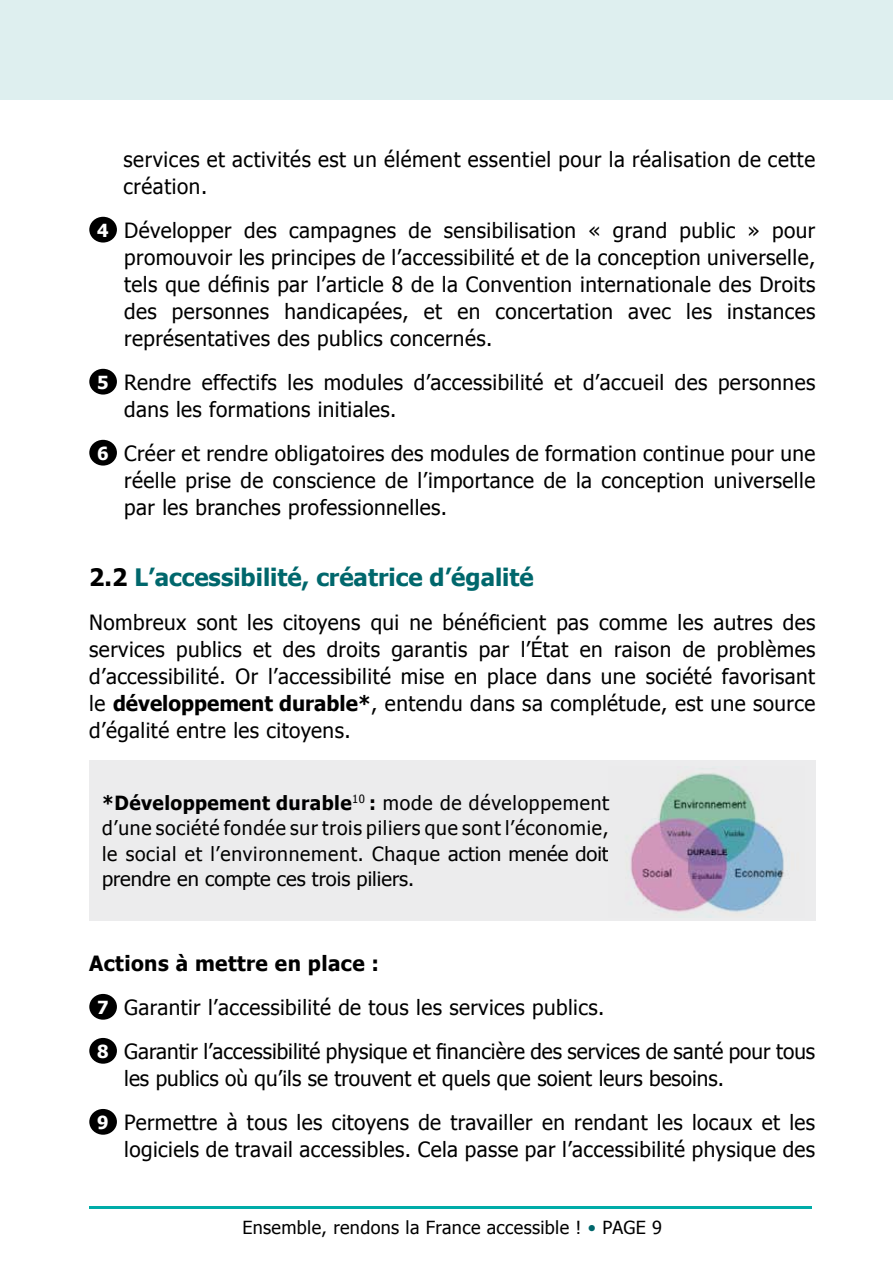
<style>
.page{position:relative;width:893px;height:1263px;background:#fff}
.page>*{position:absolute;margin:0;border:0;box-sizing:border-box;transform-origin:0 0}
.t1{font:700 24px "Tahoma";color:#00676c}
.t2{font:21px/27px "Tahoma";letter-spacing:.02em;color:#000}
.t3{font:21px/44px "Tahoma";color:#000}
.t4{font:19.5px/25.5px "Tahoma";color:#000;text-align:justify}
.t5{font:18px "Tahoma";letter-spacing:.02em;color:#000}
.s1{font-weight:700;font-size:18px;color:#fff}
.s2{color:#000}
.s3{font-weight:700}
.s4{color:#00676c}
</style>
<div class="page">
<div style="left:89px;top:217px;width:28px;height:26px;background:#000;border-radius:50%"></div>
<div style="left:89px;top:369px;width:28px;height:26px;background:#000;border-radius:50%"></div>
<div style="left:89px;top:440px;width:28px;height:26px;background:#000;border-radius:50%"></div>
<div style="left:89px;top:994px;width:28px;height:26px;background:#000;border-radius:50%"></div>
<div style="left:89px;top:1038px;width:28px;height:26px;background:#000;border-radius:50%"></div>
<div style="left:89px;top:1109px;width:28px;height:26px;background:#000;border-radius:50%"></div>
<hr style="left:89px;top:1206px;width:723px;height:3px;background:#00aca8">
<div style="left:0;top:0;width:893px;height:99px;background:#deefef"></div>
<div style="left:89px;top:760px;width:726px;height:161px;background:#ececed"></div>
<img style="left:630px;top:773px;width:154px;height:144px">
<p class="t2" style="left:123px;top:145px;width:693px">services et activités est un élément essentiel pour la réalisation de cette création.</p>
<p class="t2" style="left:124px;top:216px;width:693px;text-align:justify;text-indent:-27px"><span class="s1">4</span> Développer des campagnes de sensibilisation « grand public » pour promouvoir les principes de l’accessibilité et de la conception universelle, tels que définis par l’article 8 de la Convention internationale des Droits des personnes handicapées, et en concertation avec les instances représentatives des publics concernés.</p>
<p class="t2" style="left:124px;top:368px;width:692px;text-indent:-27px"><span class="s1">5</span> Rendre effectifs les modules d’accessibilité et d’accueil des personnes dans les formations initiales.</p>
<p class="t2" style="left:124px;top:439px;width:693px;text-align:justify;text-indent:-27px"><span class="s1">6</span> Créer et rendre obligatoires des modules de formation continue pour une réelle prise de conscience de l’importance de la conception universelle par les branches professionnelles.</p>
<p class="t1" style="left:89px;top:560px;width:446px"><span class="s2">2.2</span> L’accessibilité, créatrice d’égalité</p>
<p class="t2" style="left:89px;top:608px;width:728px;text-align:justify">Nombreux sont les citoyens qui ne bénéficient pas comme les autres des services publics et des droits garantis par l’État en raison de problèmes d’accessibilité. Or l’accessibilité mise en place dans une société favorisant le <span class="s3">développement durable*</span>, entendu dans sa complétude, est une source d’égalité entre les citoyens.</p>
<p class="t4" style="left:102px;top:789px;width:508px"><span class="s3">*Développement durable</span><sup>10</sup> <span class="s3">:</span> mode de développement d’une société fondée sur trois piliers que sont l’économie, le social et l’environnement. Chaque action menée doit prendre en compte ces trois piliers.</p>
<p class="t3" style="left:97px;top:941px;width:720px;text-indent:-8px"><span class="s3">Actions à mettre en place :<br></span><span class="s1">7</span> Garantir l’accessibilité de tous les services publics.<br><span class="s1">8</span> Garantir l’accessibilité physique et financière des services de santé pour tous</p>
<p class="t2" style="left:97px;top:1056px;width:720px;line-height:44px;text-indent:27px">les publics où qu’ils se trouvent et quels que soient leurs besoins.<br><span class="s1">9</span> Permettre à tous les citoyens de travailler en rendant les locaux et les</p>
<p class="t2" style="left:124px;top:1135px;width:692px">logiciels de travail accessibles. Cela passe par l’accessibilité physique des</p>
<p class="t5" style="left:242px;top:1215px;width:421px">Ensemble, rendons la France accessible ! <span class="s4">•</span> PAGE 9</p>
</div>
